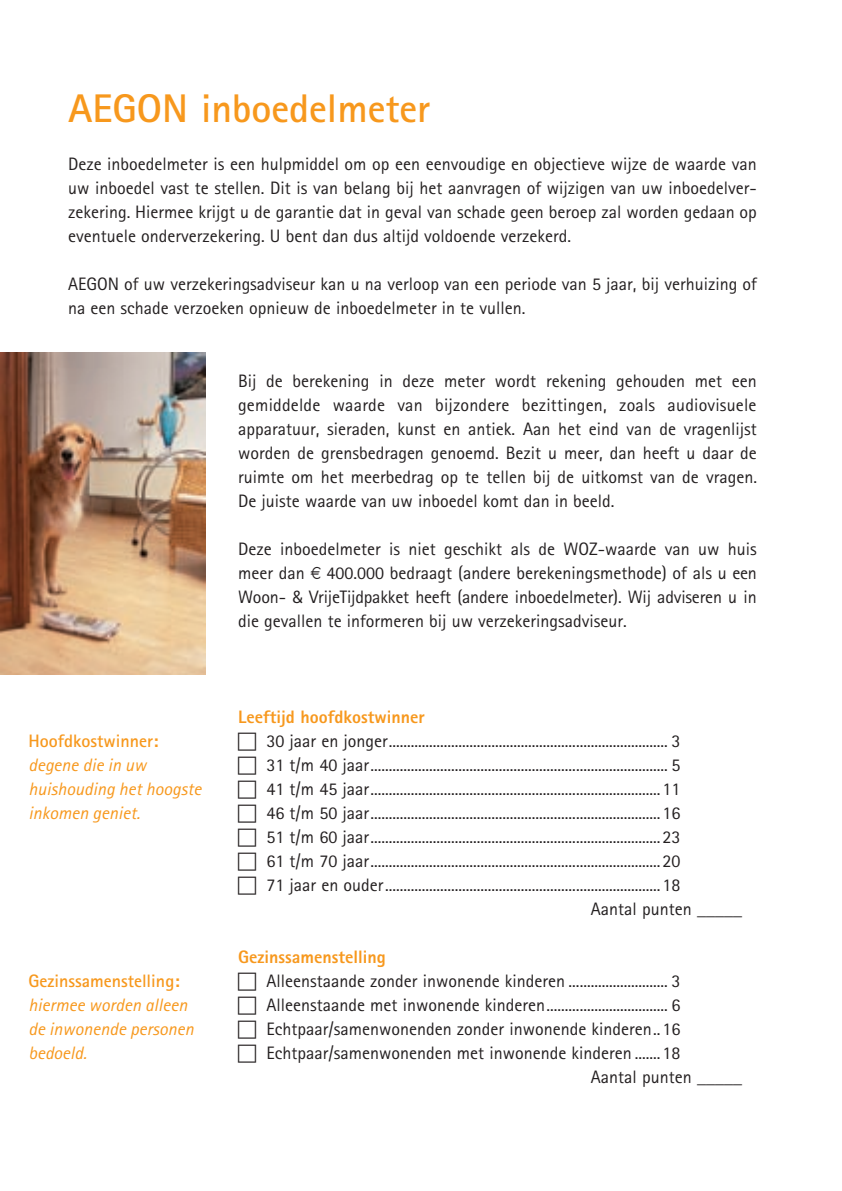
<style>
.page{position:relative;width:842px;height:1191px;background:#fff}
.page>*{position:absolute;margin:0;border:0;box-sizing:border-box;transform-origin:0 0}
.BW_01_Hoofdkop{font:700 40px "AEGON Rotis Sans Serif";color:#f7981d}
.BW_04_Body_-__plat{font:18px/24px "AEGON Rotis Sans Serif";color:#231f20;text-align:justify}
.BW_04_Body_-__plat-2{font:italic 18px/24px "AEGON Rotis Sans Serif";color:#f7981d}
.BW_03_Kop{font:800 18px "AEGON Rotis Sans Serif";color:#f7981d}
.BW_04_Body_-__plat-3{font:700 18px "AEGON Rotis Sans Serif";color:#f7981d}
</style>
<div class="page">
<img style="left:0;top:352px;width:205px;height:323px">
<p class="BW_01_Hoofdkop" style="left:68px;top:84px;width:364px">AEGON inboedelmeter</p>
<p class="BW_04_Body_-__plat" style="left:68px;top:152px;width:690px">Deze inboedelmeter is een hulpmiddel om op een eenvoudige en objectieve wijze de waarde van uw inboedel vast te stellen. Dit is van belang bij het aanvragen of wijzigen van uw inboedelver&shy;zekering. Hiermee krijgt u de garantie dat in geval van schade geen beroep zal worden gedaan op eventuele onderverzekering. U bent dan dus altijd voldoende verzekerd.</p>
<p class="BW_04_Body_-__plat" style="left:68px;top:272px;width:690px">AEGON of uw verzekeringsadviseur kan u na verloop van een periode van 5 jaar, bij verhuizing of na een schade verzoeken opnieuw de inboedelmeter in te vullen.</p>
<p class="BW_04_Body_-__plat-3" style="left:28px;top:729px;width:131px">Hoofdkostwinner:</p>
<p class="BW_04_Body_-__plat-2" style="left:28px;top:752px;width:174px">degene die in uw huishouding het hoogste inkomen geniet.</p>
<p class="BW_04_Body_-__plat-3" style="left:28px;top:969px;width:153px">Gezinssamenstelling:</p>
<p class="BW_04_Body_-__plat-2" style="left:28px;top:992px;width:161px">hiermee worden alleen</p>
<p class="BW_04_Body_-__plat-2" style="left:28px;top:1016px;width:167px">de inwonende personen bedoeld.</p>
<p class="BW_04_Body_-__plat" style="left:238px;top:368px;width:520px">Bij de berekening in deze meter wordt rekening gehouden met een gemiddelde waarde van bijzondere bezittingen, zoals audiovisuele apparatuur, sieraden, kunst en antiek. Aan het eind van de vragenlijst worden de grensbedragen genoemd. Bezit u meer, dan heeft u daar de ruimte om het meerbedrag op te tellen bij de uitkomst van de vragen.<br>De juiste waarde van uw inboedel komt dan in beeld.</p>
<p class="BW_04_Body_-__plat" style="left:238px;top:536px;width:520px">Deze inboedelmeter is niet geschikt als de WOZ-waarde van uw huis meer dan ∫ 400.000 bedraagt (andere berekeningsmethode) of als u een Woon- &amp; VrijeTijdpakket heeft (andere inboedelmeter). Wij adviseren u in die gevallen te informeren bij uw verzekeringsadviseur.</p>
<p class="BW_03_Kop" style="left:238px;top:705px;width:188px">Leeftijd hoofdkostwinner</p>
<p class="BW_04_Body_-__plat" style="left:266px;top:728px;width:415px">30 jaar en jonger............................................................................ 3</p>
<p class="BW_04_Body_-__plat" style="left:266px;top:752px;width:415px">31 t/m 40 jaar................................................................................. 5</p>
<p class="BW_04_Body_-__plat" style="left:266px;top:776px;width:415px">41 t/m 45 jaar...............................................................................11</p>
<p class="BW_04_Body_-__plat" style="left:266px;top:800px;width:415px">46 t/m 50 jaar...............................................................................16</p>
<p class="BW_04_Body_-__plat" style="left:266px;top:824px;width:415px">51 t/m 60 jaar...............................................................................23</p>
<p class="BW_04_Body_-__plat" style="left:266px;top:848px;width:415px">61 t/m 70 jaar...............................................................................20</p>
<p class="BW_04_Body_-__plat" style="left:266px;top:872px;width:415px">71 jaar en ouder...........................................................................18</p>
<p class="BW_04_Body_-__plat" style="left:591px;top:896px;width:153px">Aantal punten _____</p>
<p class="BW_03_Kop" style="left:238px;top:945px;width:149px">Gezinssamenstelling</p>
<p class="BW_04_Body_-__plat" style="left:266px;top:968px;width:415px">Alleenstaande zonder inwonende kinderen ........................... 3</p>
<p class="BW_04_Body_-__plat" style="left:266px;top:992px;width:415px">Alleenstaande met inwonende kinderen................................. 6</p>
<p class="BW_04_Body_-__plat" style="left:266px;top:1016px;width:415px">Echtpaar/samenwonenden zonder inwonende kinderen..16</p>
<p class="BW_04_Body_-__plat" style="left:266px;top:1040px;width:415px">Echtpaar/samenwonenden met inwonende kinderen .......18</p>
<p class="BW_04_Body_-__plat" style="left:591px;top:1064px;width:153px">Aantal punten _____</p>
</div>
